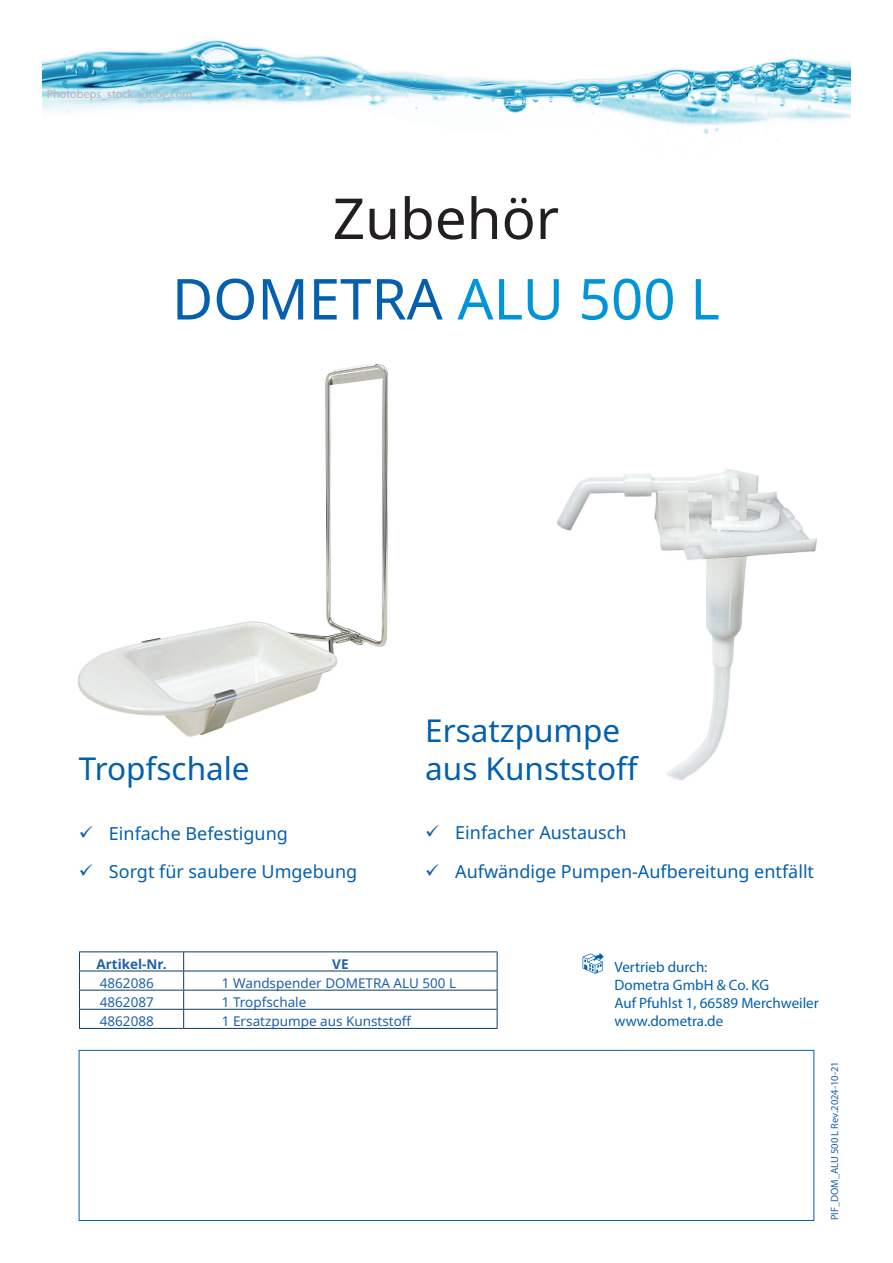
<style>
.page{position:relative;width:893px;height:1263px;background:#fff}
.page>*{position:absolute;margin:0;border:0;box-sizing:border-box;transform-origin:0 0}
.t1{font:56.55px/80.4px "Noto Sans";color:#231f20;text-align:center}
.t2{font:31.5px/37.8px "Noto Sans";color:#0460af}
.t3{font:18px "Noto Sans";color:#0460af}
.t4{font:15px/18px "Myriad Pro";color:#0460af}
.t5{font:13.5px "Noto Sans";color:#1e60ae}
.t6{font:700 13.5px "Noto Sans";color:#1e60ae}
.t7{font:12px "Myriad Pro";color:#b2b3b7}
.t8{font:10.5px "Myriad Pro";color:#1e60ae}
.s1{color:#0460af}
.s2{color:#0095d9}
</style>
<div class="page">
<div style="left:79px;top:1050px;width:735px;height:171px;background:#fff;border:1px solid #0460af"></div>
<hr style="left:79px;top:951px;width:105px;height:1px;background:#0d3c63">
<hr style="left:184px;top:951px;width:313px;height:1px;background:#0d3c63">
<hr style="left:79px;top:971px;width:105px;height:1px;background:#0d3c63">
<hr style="left:184px;top:971px;width:313px;height:1px;background:#0d3c63">
<hr style="left:79px;top:990px;width:105px;height:1px;background:#0d3c63">
<hr style="left:184px;top:990px;width:313px;height:1px;background:#0d3c63">
<hr style="left:79px;top:1009px;width:105px;height:1px;background:#0d3c63">
<svg style="left:79px;top:952px;width:1px;height:76px"></svg>
<hr style="left:184px;top:1009px;width:313px;height:1px;background:#0d3c63">
<svg style="left:183px;top:952px;width:1px;height:76px"></svg>
<svg style="left:497px;top:952px;width:1px;height:76px"></svg>
<hr style="left:79px;top:1028px;width:105px;height:1px;background:#0d3c63">
<hr style="left:184px;top:1028px;width:313px;height:1px;background:#0d3c63">
<img style="left:43px;top:40px;width:807px;height:94px">
<img style="left:557px;top:469px;width:261px;height:311px">
<img style="left:78px;top:363px;width:310px;height:374px">
<svg style="left:583px;top:953px;width:21px;height:21px"></svg>
<p class="t7" style="left:47px;top:87px;width:147px">Photobeps_stock.adobe.com</p>
<h1 class="t1" style="left:172px;top:180px;width:549px">Zubehör<br><span class="s1">DOMETRA</span> <span class="s2">ALU 500 L</span></h1>
<h2 class="t2" style="left:79px;top:750px;width:172px">Tropfschale</h2>
<p class="t3" style="left:79px;top:820px;width:211px">✓ Einfache Befestigung</p>
<p class="t3" style="left:79px;top:859px;width:280px">✓ Sorgt für saubere Umgebung</p>
<h2 class="t2" style="left:425px;top:712px;width:215px">Ersatzpumpe aus Kunststoff</h2>
<p class="t3" style="left:425px;top:820px;width:203px">✓ Einfacher Austausch</p>
<p class="t3" style="left:425px;top:858px;width:390px">✓ Aufwändige Pumpen-Aufbereitung entfällt</p>
<p class="t6" style="left:96px;top:954px;width:72px">Artikel-Nr.</p>
<p class="t6" style="left:332px;top:954px;width:18px">VE</p>
<p class="t5" style="left:100px;top:973px;width:56px">4862086</p>
<p class="t5" style="left:222px;top:973px;width:236px">1 Wandspender DOMETRA ALU 500 L</p>
<p class="t5" style="left:100px;top:992px;width:56px">4862087</p>
<p class="t5" style="left:222px;top:992px;width:86px">1 Tropfschale</p>
<p class="t5" style="left:100px;top:1012px;width:56px">4862088</p>
<p class="t5" style="left:222px;top:1012px;width:191px">1 Ersatzpumpe aus Kunststoff</p>
<p class="t4" style="left:614px;top:958px;width:206px">Vertrieb durch:<br>Dometra GmbH &amp; Co. KG<br>Auf Pfuhlst 1, 66589 Merchweiler www.dometra.de</p>
<p class="t8" style="left:828px;top:1220px;width:161px;rotate:-90deg">PIF_DOM_ALU 500 L Rev.2024-10-21</p>
</div>
